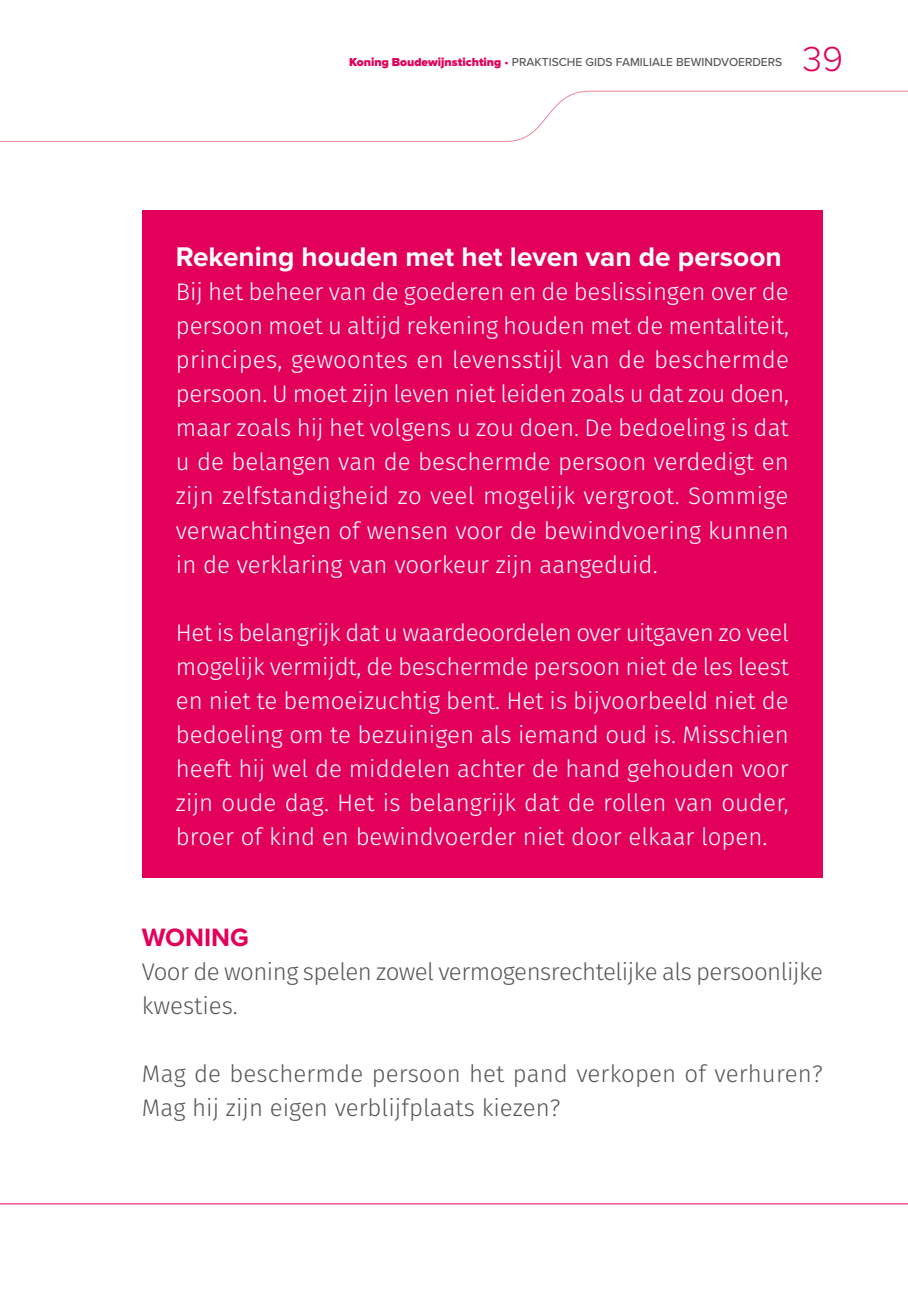
<style>
.page{position:relative;width:908px;height:1304px;background:#fff}
.page>*{position:absolute;margin:0;border:0;box-sizing:border-box;transform-origin:0 0}
.t1{font:300 36px "Proxima Nova";color:#e2005b}
.t2{font:700 28px "Proxima Nova";color:#fff}
.t3{font:700 26px "Proxima Nova";color:#e2005b}
.t4{font:300 24px/34px "Fira Sans";color:#fff;text-align:justify}
.t5{font:300 24px/34px "Fira Sans";color:#575756}
.t6{font:300 24px/34px "Fira Sans";letter-spacing:-.02em;color:#575756}
.t7{font:500 12px "Proxima Nova";color:#575756}
.s1{font-weight:900;color:#e2005b}
.s2{color:#e2005b}
</style>
<div class="page">
<svg style="left:0;top:1203px;width:907px;height:2px;background:#f07fac"></svg>
<svg style="left:0;top:90px;width:907px;height:52px"></svg>
<div style="left:142px;top:210px;width:680px;height:91px;background:#e2005b"></div>
<div style="left:142px;top:248px;width:680px;height:358px;background:#e2005b"></div>
<div style="left:142px;top:588px;width:680px;height:290px;background:#e2005b"></div>
<p class="t7" style="left:349px;top:53px;width:434px"><span class="s1">Koning Boudewijnstichting</span> <span class="s2">•</span> PRAKTISCHE GIDS FAMILIALE BEWINDVOERDERS</p>
<h1 class="t1" style="left:802px;top:32px;width:42px">39</h1>
<p class="t2" style="left:176px;top:236px;width:607px">Rekening houden met het leven van de persoon</p>
<p class="t4" style="left:176px;top:275px;width:614px">Bij het beheer van de goederen en de beslissingen over de persoon moet u altijd rekening houden met de mentaliteit, principes, gewoontes en levensstijl van de beschermde persoon. U moet zijn leven niet leiden zoals u dat zou doen, maar zoals hij het volgens u zou doen. De bedoeling is dat u de belangen van de beschermde persoon verdedigt en zijn zelfstandigheid zo veel mogelijk vergroot. Sommige verwachtingen of wensen voor de bewindvoering kunnen in de verklaring van voorkeur zijn aangeduid.</p>
<p class="t4" style="left:176px;top:615px;width:614px">Het is belangrijk dat u waardeoordelen over uitgaven zo veel mogelijk vermijdt, de beschermde persoon niet de les leest en niet te bemoeizuchtig bent. Het is bijvoorbeeld niet de bedoeling om te bezuinigen als iemand oud is. Misschien heeft hij wel de middelen achter de hand gehouden voor zijn oude dag. Het is belangrijk dat de rollen van ouder, broer of kind en bewindvoerder niet door elkaar lopen.</p>
<p class="t3" style="left:142px;top:918px;width:108px">WONING</p>
<p class="t6" style="left:142px;top:955px;width:682px">Voor de woning spelen zowel vermogensrechtelijke als persoonlijke kwesties.</p>
<p class="t5" style="left:142px;top:1057px;width:682px">Mag de beschermde persoon het pand verkopen of verhuren?<br>Mag hij zijn eigen verblijfplaats kiezen?</p>
</div>
